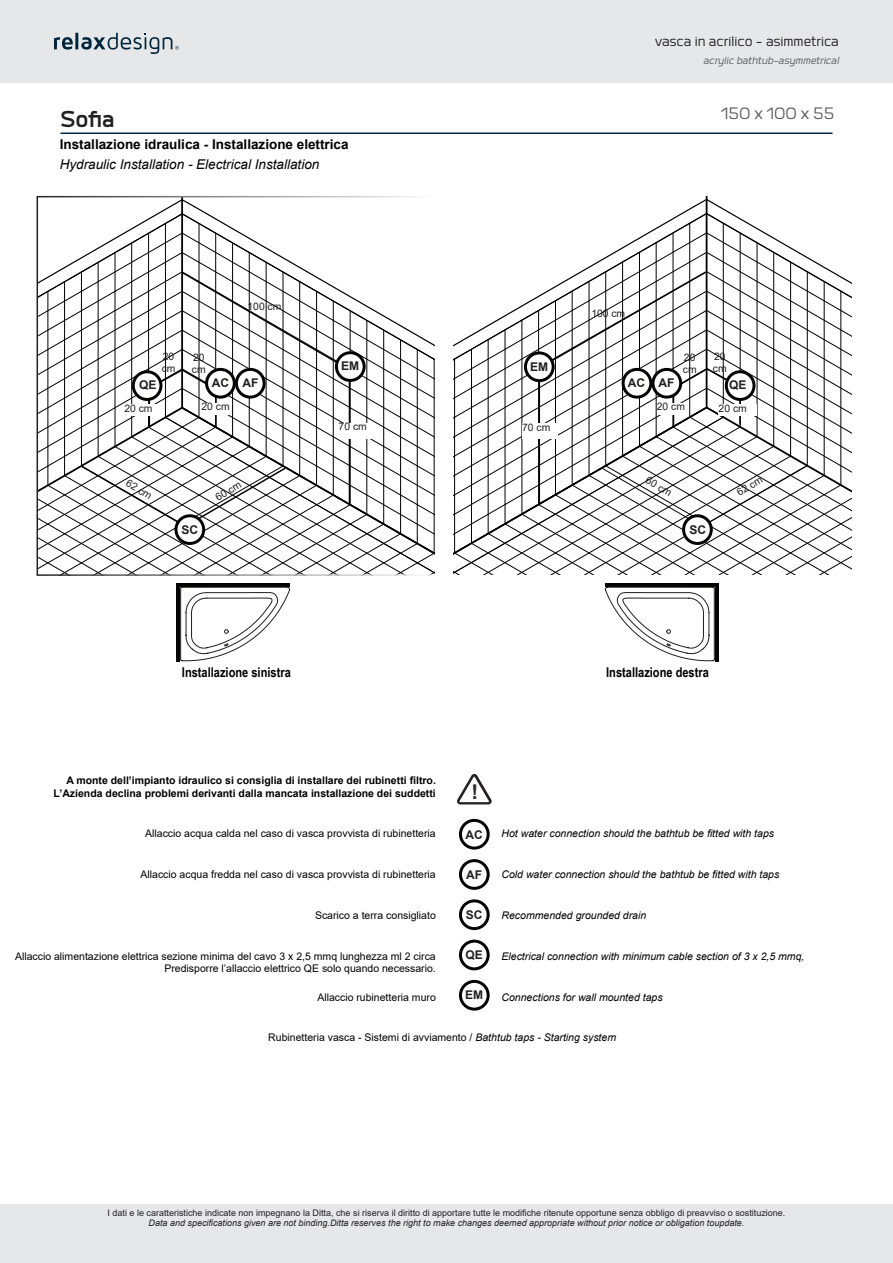
<style>
.page{position:relative;width:893px;height:1263px;background:#fff}
.page>*{position:absolute;margin:0;border:0;box-sizing:border-box;transform-origin:0 0}
.t1{font:700 30px "Labrador A";color:#231f20}
.t2{font:21.3px "Labrador A";color:#57585a}
.t3{font:700 20.4px "Arial";color:#2b2929}
.t4{font:18px "Labrador A";color:#231f20}
.t5{font:700 13.5px "Arial";color:#000}
.t6{font:italic 13.5px "Arial";color:#000}
.t7{font:700 13.5px "Arial Narrow";color:#000}
.t8{font:italic 13.5px "Labrador A";color:#57585a}
.t9{font:700 12px "Arial";color:#231f20}
.t10{font:10.5px "Arial";color:#000}
.t11{font:italic 10.5px "Arial";color:#000}
.t12{font:700 10.5px "Arial";color:#000}
.t13{font:10.35px "Arial";color:#231f20}
.t14{font:9px "Arial";color:#231f20}
.t15{font:italic 9px "Arial";color:#231f20}
.s1{font-style:italic}
</style>
<div class="page">
<div style="left:0;top:0;width:893px;height:82px;background:#e6e7e9"></div>
<svg style="left:54px;top:33px;width:125px;height:21px"></svg>
<hr style="left:60px;top:133px;width:772px;height:1px;background:#00263e">
<div style="left:0;top:1204px;width:893px;height:59px;background:#e6e7e9"></div>
<svg style="left:457px;top:774px;width:35px;height:30px"></svg>
<div style="left:459px;top:819px;width:31px;height:30px;border:3px solid #040503;border-radius:50%"></div>
<div style="left:459px;top:859px;width:31px;height:31px;border:3px solid #040503;border-radius:50%"></div>
<div style="left:459px;top:899px;width:31px;height:31px;border:3px solid #040503;border-radius:50%"></div>
<div style="left:459px;top:940px;width:31px;height:30px;border:3px solid #040503;border-radius:50%"></div>
<div style="left:459px;top:980px;width:31px;height:30px;border:3px solid #040503;border-radius:50%"></div>
<hr style="left:176px;top:583px;width:114px;height:3px;background:#040503">
<hr style="left:176px;top:583px;width:4px;height:78px;background:#040503">
<svg style="left:180px;top:587px;width:110px;height:75px"></svg>
<hr style="left:605px;top:583px;width:114px;height:3px;background:#040503">
<hr style="left:715px;top:583px;width:4px;height:78px;background:#040503">
<svg style="left:605px;top:587px;width:110px;height:75px"></svg>
<hr style="left:706px;top:197px;width:1px;height:210px;background:#000">
<svg style="left:37px;top:198px;width:398px;height:377px"></svg>
<hr style="left:149px;top:390px;width:1px;height:36px;background:#040503">
<hr style="left:349px;top:369px;width:1px;height:135px;background:#040503">
<hr style="left:215px;top:390px;width:2px;height:38px;background:#040503">
<div style="left:124px;top:404px;width:39px;height:12px;background:#fff"></div>
<div style="left:339px;top:423px;width:35px;height:15px;background:#fff"></div>
<div style="left:201px;top:403px;width:30px;height:11px;background:#fff"></div>
<div style="left:133px;top:372px;width:28px;height:27px;background:#fff;border-radius:50%"></div>
<div style="left:132px;top:370px;width:30px;height:31px;border:3px solid #040503;border-radius:50%"></div>
<div style="left:336px;top:353px;width:28px;height:27px;background:#fff;border-radius:50%"></div>
<div style="left:335px;top:351px;width:31px;height:31px;border:3px solid #040503;border-radius:50%"></div>
<div style="left:236px;top:369px;width:28px;height:28px;background:#fff;border-radius:50%"></div>
<div style="left:235px;top:368px;width:31px;height:31px;border:3px solid #040503;border-radius:50%"></div>
<div style="left:207px;top:369px;width:27px;height:28px;background:#fff;border-radius:50%"></div>
<div style="left:205px;top:368px;width:31px;height:31px;border:3px solid #040503;border-radius:50%"></div>
<div style="left:176px;top:516px;width:28px;height:27px;background:#fff;border-radius:50%"></div>
<div style="left:174px;top:514px;width:31px;height:31px;border:3px solid #040503;border-radius:50%"></div>
<svg style="left:453px;top:198px;width:398px;height:377px"></svg>
<hr style="left:739px;top:388px;width:2px;height:37px;background:#040503">
<hr style="left:539px;top:369px;width:1px;height:135px;background:#040503">
<hr style="left:673px;top:388px;width:1px;height:39px;background:#040503">
<div style="left:719px;top:404px;width:38px;height:12px;background:#fff"></div>
<div style="left:522px;top:423px;width:35px;height:15px;background:#fff"></div>
<div style="left:657px;top:403px;width:30px;height:11px;background:#fff"></div>
<div style="left:726px;top:372px;width:28px;height:27px;background:#fff;border-radius:50%"></div>
<div style="left:725px;top:370px;width:30px;height:31px;border:3px solid #040503;border-radius:50%"></div>
<div style="left:525px;top:353px;width:28px;height:28px;background:#fff;border-radius:50%"></div>
<div style="left:524px;top:351px;width:31px;height:31px;border:3px solid #040503;border-radius:50%"></div>
<div style="left:623px;top:369px;width:28px;height:28px;background:#fff;border-radius:50%"></div>
<div style="left:622px;top:368px;width:30px;height:31px;border:3px solid #040503;border-radius:50%"></div>
<div style="left:653px;top:369px;width:28px;height:28px;background:#fff;border-radius:50%"></div>
<div style="left:651px;top:368px;width:31px;height:31px;border:3px solid #040503;border-radius:50%"></div>
<div style="left:684px;top:516px;width:27px;height:27px;background:#fff;border-radius:50%"></div>
<div style="left:682px;top:514px;width:31px;height:31px;border:3px solid #040503;border-radius:50%"></div>
<p class="t4" style="left:655px;top:32px;width:185px">vasca in acrilico - asimmetrica</p>
<p class="t8" style="left:703px;top:54px;width:137px">acrylic bathtub-asymmetrical</p>
<p class="t1" style="left:60px;top:103px;width:56px">Sofia</p>
<p class="t2" style="left:721px;top:103px;width:115px">150 x 100 x 55</p>
<p class="t5" style="left:60px;top:134px;width:290px">Installazione idraulica - Installazione elettrica</p>
<p class="t6" style="left:60px;top:156px;width:261px">Hydraulic Installation - Electrical Installation</p>
<p class="t13" style="left:247px;top:299px;width:35px">100 cm</p>
<p class="t13" style="left:591px;top:306px;width:35px">100 cm</p>
<p class="t13" style="left:163px;top:349px;width:13px">20</p>
<p class="t13" style="left:162px;top:361px;width:15px">cm</p>
<p class="t13" style="left:193px;top:350px;width:13px">20</p>
<p class="t13" style="left:192px;top:362px;width:15px">cm</p>
<p class="t9" style="left:341px;top:358px;width:19px">EM</p>
<p class="t9" style="left:530px;top:358px;width:19px">EM</p>
<p class="t13" style="left:684px;top:350px;width:13px">20</p>
<p class="t13" style="left:683px;top:362px;width:15px">cm</p>
<p class="t13" style="left:714px;top:349px;width:13px">20</p>
<p class="t13" style="left:713px;top:361px;width:15px">cm</p>
<p class="t9" style="left:139px;top:377px;width:19px">QE</p>
<p class="t9" style="left:212px;top:374px;width:19px">AC</p>
<p class="t9" style="left:243px;top:374px;width:17px">AF</p>
<p class="t9" style="left:628px;top:374px;width:19px">AC</p>
<p class="t9" style="left:658px;top:374px;width:17px">AF</p>
<p class="t9" style="left:729px;top:377px;width:19px">QE</p>
<p class="t13" style="left:124px;top:401px;width:30px">20 cm</p>
<p class="t13" style="left:201px;top:400px;width:30px">20 cm</p>
<p class="t13" style="left:657px;top:400px;width:30px">20 cm</p>
<p class="t13" style="left:719px;top:401px;width:30px">20 cm</p>
<p class="t13" style="left:339px;top:420px;width:30px">70 cm</p>
<p class="t13" style="left:522px;top:420px;width:30px">70 cm</p>
<p class="t13" style="left:131px;top:476px;width:30px;rotate:31deg">62 cm</p>
<p class="t13" style="left:213px;top:492px;width:30px;rotate:-31deg">60 cm</p>
<p class="t13" style="left:650px;top:473px;width:30px;rotate:31deg">60 cm</p>
<p class="t13" style="left:734px;top:487px;width:30px;rotate:-31deg">62 cm</p>
<p class="t9" style="left:181px;top:521px;width:18px">SC</p>
<p class="t9" style="left:689px;top:521px;width:18px">SC</p>
<p class="t7" style="left:182px;top:662px;width:110px">Installazione sinistra</p>
<p class="t7" style="left:606px;top:662px;width:104px">Installazione destra</p>
<p class="t12" style="left:66px;top:773px;width:371px">A monte dell’impianto idraulico si consiglia di installare dei rubinetti filtro.</p>
<p class="t12" style="left:54px;top:785px;width:384px">L’Azienda declina problemi derivanti dalla mancata installazione dei suddetti</p>
<p class="t10" style="left:145px;top:826px;width:292px">Allaccio acqua calda nel caso di vasca provvista di rubinetteria</p>
<p class="t11" style="left:502px;top:827px;width:274px">Hot water connection should the bathtub be fitted with taps</p>
<p class="t10" style="left:140px;top:867px;width:297px">Allaccio acqua fredda nel caso di vasca provvista di rubinetteria</p>
<p class="t11" style="left:502px;top:867px;width:279px">Cold water connection should the bathtub be fitted with taps</p>
<p class="t10" style="left:315px;top:908px;width:122px">Scarico a terra consigliato</p>
<p class="t11" style="left:502px;top:908px;width:146px">Recommended grounded drain</p>
<p class="t10" style="left:15px;top:949px;width:422px">Allaccio alimentazione elettrica sezione minima del cavo 3 x 2,5 mmq lunghezza ml 2 circa</p>
<p class="t10" style="left:164px;top:961px;width:273px">Predisporre l’allaccio elettrico QE solo quando necessario.</p>
<h3 class="t3" style="left:471px;top:778px;width:8px">!</h3>
<p class="t9" style="left:466px;top:826px;width:19px">AC</p>
<p class="t9" style="left:466px;top:866px;width:17px">AF</p>
<p class="t9" style="left:466px;top:906px;width:18px">SC</p>
<p class="t9" style="left:466px;top:946px;width:19px">QE</p>
<p class="t9" style="left:465px;top:986px;width:19px">EM</p>
<p class="t11" style="left:502px;top:949px;width:304px">Electrical connection with minimum cable section of 3 x 2,5 mmq,</p>
<p class="t10" style="left:317px;top:990px;width:120px">Allaccio rubinetteria muro</p>
<p class="t11" style="left:502px;top:990px;width:163px">Connections for wall mounted taps</p>
<p class="t10" style="left:268px;top:1030px;width:349px">Rubinetteria vasca - Sistemi di avviamento / <span class="s1">Bathtub taps - Starting system</span></p>
<p class="t14" style="left:108px;top:1206px;width:679px">I dati e le caratteristiche indicate non impegnano la Ditta, che si riserva il diritto di apportare tutte le modifiche ritenute opportune senza obbligo di preavviso o sostituzione.</p>
<p class="t15" style="left:149px;top:1217px;width:597px">Data and specifications given are not binding.Ditta reserves the right to make changes deemed appropriate without prior notice or obligation toupdate.</p>
</div>
